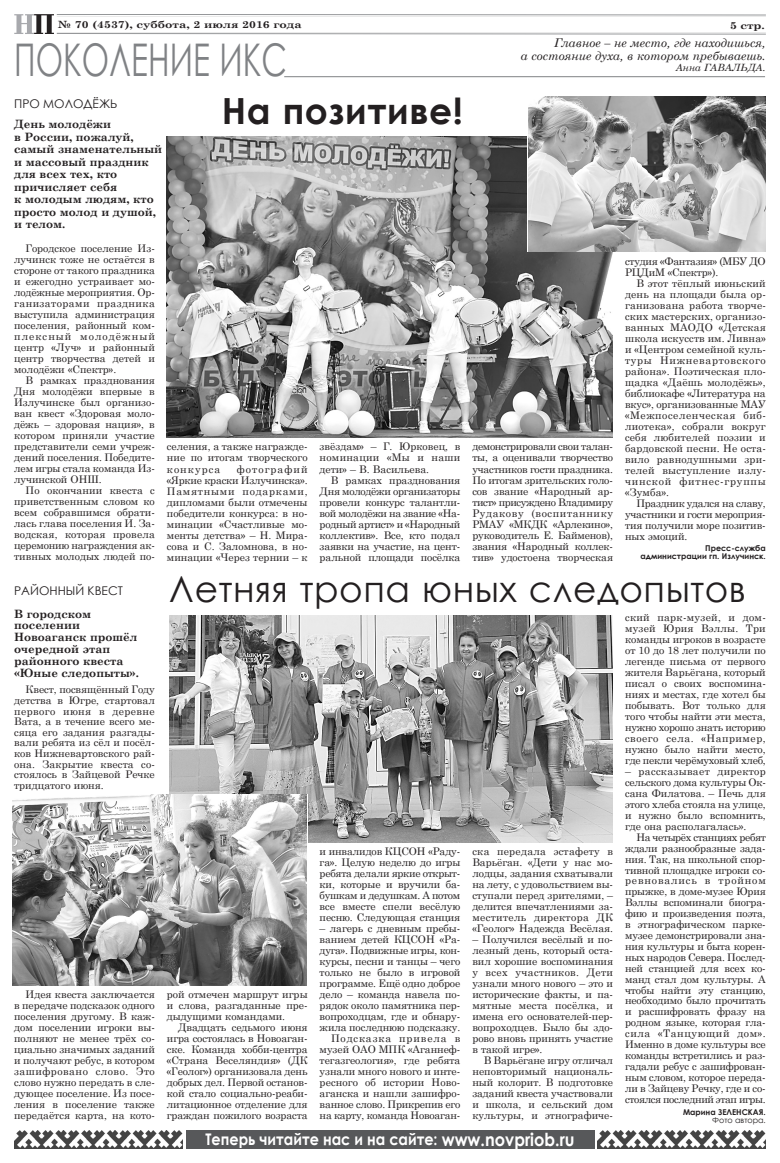
<style>
.page{position:relative;width:780px;height:1163px;background:#fff}
.page>*{position:absolute;margin:0;border:0;box-sizing:border-box;transform-origin:0 0}
.t1{font:45px "Century Gothic";color:#808285;scale:.7 1}
.t2{font:36px "Century Gothic";letter-spacing:.015em;color:#231f20}
.t3{font:700 36px "Century Gothic";letter-spacing:.015em;color:#231f20}
.t4{font:700 16px "Century Gothic";color:#fff;scale:.9 1}
.t5{font:italic 12px/13px "Century Schoolbook";color:#231f20;text-align:right}
.t6{font:12px "Century Gothic";color:#231f20}
.t7{font:700 11.5px/12.5px "Century Schoolbook";color:#231f20}
.t8{font:10.5px/11px "Century Schoolbook";letter-spacing:-.005em;color:#231f20;text-align:justify}
.t9{font:700 10px "Century Schoolbook";color:#231f20;scale:1.2 1}
.t10{font:italic 10px "Century Schoolbook";color:#231f20}
.t11{font:700 8px/7.8px "Century Gothic";color:#231f20;text-align:right}
.t12{font:8px "Century Gothic";color:#231f20}
.s1{font-size:18px}
</style>
<div class="page">
<svg style="left:14px;top:14px;width:751px;height:20px"></svg>
<hr style="left:284px;top:76px;width:481px;height:1px;background:#808285">
<div style="left:186px;top:1130px;width:408px;height:18px;background:#57585a"></div>
<img style="left:14px;top:1130px;width:169px;height:18px">
<img style="left:597px;top:1130px;width:168px;height:18px">
<img style="left:169px;top:615px;width:443px;height:227px">
<img style="left:166px;top:136px;width:446px;height:301px">
<img style="left:528px;top:97px;width:237px;height:155px">
<img style="left:12px;top:794px;width:294px;height:190px">
<p class="t9" style="left:58px;top:18px;width:205px">№ 70 (4537), суббота, 2 июля 2016 года</p>
<p class="t9" style="left:730px;top:19px;width:31px">5 стр.</p>
<h1 class="t1" style="left:14px;top:31px;width:391px">покоЛение икс</h1>
<p class="t5" style="left:520px;top:35px;width:246px">Главное – не место, где находишься,<br>а состояние духа, в котором пребываешь.</p>
<p class="t10" style="left:675px;top:61px;width:91px">Анна ГАвАльдА.</p>
<p class="t6" style="left:14px;top:96px;width:105px">про моЛодёжь</p>
<p class="t7" style="left:14px;top:117px;width:99px">День молодёжи</p>
<p class="t7" style="left:14px;top:130px;width:149px">в России, пожалуй, самый знаменательный и массовый праздник для всех тех, кто причисляет себя<br>к молодым людям, кто просто молод и душой, и телом.</p>
<h2 class="t3" style="left:222px;top:88px;width:242px">На позитиве!</h2>
<p class="t8" style="left:14px;top:242px;width:142px;text-indent:11px">Городское поселение Из&shy;лучинск тоже не остаётся в стороне от такого праздника и ежегодно устраивает мо&shy;лодёжные мероприятия. Ор&shy;ганизаторами праздника выступила администрация поселения, районный ком&shy;плексный молодёжный центр «Луч» и районный центр творчества детей и молодёжи «Спектр».</p>
<p class="t8" style="left:14px;top:374px;width:142px;text-indent:11px">В рамках празднования Дня молодёжи впервые в Излучинске был организо&shy;ван квест «Здоровая моло&shy;дёжь – здоровая нация», в котором приняли участие представители семи учреж&shy;дений поселения. Победите&shy;лем игры стала команда Из&shy;лучинской ОНШ.</p>
<p class="t8" style="left:14px;top:484px;width:142px;text-indent:11px">По окончании квеста с приветственным словом ко всем собравшимся обрати&shy;лась глава поселения И. За&shy;водская, которая провела церемонию награждения ак&shy;тивных молодых людей по-</p>
<p class="t8" style="left:167px;top:441px;width:142px">селения, а также награжде&shy;ние по итогам творческого конкурса</p>
<p class="t8" style="left:167px;top:463px;width:142px;text-indent:70px">фотографий «Яркие краски Излучинска».<br>Памятными подарками, дипломами были отмечены победители конкурса: в но&shy;минации «Счастливые мо&shy;менты детства» – Н. Мира&shy;сова и С. Заломнова, в но&shy;минации «Через тернии – к</p>
<p class="t8" style="left:319px;top:441px;width:142px">звёздам» – Г. Юрковец, в номинации «Мы и наши дети» – В. Васильева.</p>
<p class="t8" style="left:319px;top:474px;width:142px;text-indent:11px">В рамках празднования Дня молодёжи организаторы провели конкурс талантли&shy;вой молодёжи на звание «На&shy;родный артист» и «Народный коллектив». Все, кто подал заявки на участие, на цент&shy;ральной площади посёлка</p>
<p class="t8" style="left:472px;top:441px;width:142px">демонстрировали свои талан&shy;ты, а оценивали творчество участников гости праздника.<br>По итогам зрительских голо&shy;сов звание «Народный ар&shy;тист» присуждено Владимиру Рудакову (воспитаннику РМАУ «МКДК «Арлекино», руководитель Е. Байменов), звания «Народный коллек&shy;тив» удостоена творческая</p>
<p class="t8" style="left:625px;top:255px;width:142px">студия «Фантазия» (МБУ ДО<br>РЦДиМ «Спектр»).</p>
<p class="t8" style="left:625px;top:277px;width:142px;text-indent:11px">В этот тёплый июньский день на площади была ор&shy;ганизована работа творче&shy;ских мастерских, организо&shy;ванных МАОДО «Детская школа искусств им. Ливна» и «Центром семейной куль&shy;туры Нижневартовского района». Поэтическая пло&shy;щадка «Даёшь молодёжь», библиокафе «Литература на вкус», организованные МАУ «Межпоселенческая биб&shy;лиотека», собрали вокруг себя любителей поэзии и бардовской песни. Не оста&shy;вило равнодушными зри&shy;телей выступление излу&shy;чинской фитнес-группы «Зумба».</p>
<p class="t8" style="left:625px;top:497px;width:142px;text-indent:11px">Праздник удался на славу, участники и гости мероприя&shy;тия получили море позитив&shy;ных эмоций.</p>
<p class="t11" style="left:640px;top:544px;width:127px">Пресс-служба администрации гп. Излучинск.</p>
<p class="t6" style="left:14px;top:582px;width:110px">районный квест</p>
<h2 class="t2" style="left:169px;top:565px;width:578px">Летняя тропа юных следопытов</h2>
<p class="t7" style="left:14px;top:607px;width:126px;line-height:11.9px">В городском поселении<br>Новоаганск прошёл очередной этап районного квеста «Юные следопыты».</p>
<p class="t8" style="left:14px;top:684px;width:142px;line-height:10.6px;text-indent:11px">Квест, посвящённый Году детства в Югре, стартовал первого июня в деревне Вата, а в течение всего ме&shy;сяца его задания разгады&shy;вали ребята из сёл и посёл&shy;ков Нижневартовского рай&shy;она. Закрытие квеста со&shy;стоялось в Зайцевой Речке тридцатого июня.</p>
<p class="t8" style="left:625px;top:611px;width:142px">ский парк-музей, и дом&shy;музей Юрия Вэллы. Три команды игроков в возрасте от 10 до 18 лет получили по легенде письма от первого жителя Варьёгана, который писал о своих воспомина&shy;ниях и местах, где хотел бы побывать. Вот только для того чтобы найти эти места, нужно хорошо знать историю своего села. «Например, нужно было найти место, где пекли черёмуховый хлеб,</p>
<p class="t8" style="left:625px;top:765px;width:142px">– рассказывает директор сельского дома культуры Ок&shy;сана Филатова. – Печь для этого хлеба стояла на улице, и нужно было вспомнить, где она располагалась».</p>
<p class="t8" style="left:625px;top:831px;width:142px;text-indent:11px">На четырёх станциях ребят ждали разнообразные зада&shy;ния. Так, на школьной спор&shy;тивной площадке игроки со&shy;ревновались в тройном прыжке, в доме-музее Юрия Вэллы вспоминали биогра&shy;фию и произведения поэта, в этнографическом парке&shy;музее демонстрировали зна&shy;ния культуры и быта корен&shy;ных народов Севера. Послед&shy;ней станцией для всех ко&shy;манд стал дом культуры. А чтобы найти эту станцию, необходимо было прочитать и расшифровать фразу на родном языке, которая гла&shy;сила «Танцующий дом».<br>Именно в доме культуры все команды встретились и раз&shy;гадали ребус с зашифрован&shy;ным словом, которое переда&shy;ли в Зайцеву Речку, где и со&shy;стоялся последний этап игры.</p>
<p class="t11" style="left:683px;top:1107px;width:84px">Марина ЗЕЛЕНСКАЯ.</p>
<p class="t12" style="left:712px;top:1115px;width:55px">Фото автора.</p>
<p class="t8" style="left:319px;top:845px;width:142px">и инвалидов КЦСОН «Раду&shy;га». Целую неделю до игры ребята делали яркие открыт&shy;ки, которые и вручили ба&shy;бушкам и дедушкам. А потом все вместе спели весёлую песню. Следующая станция</p>
<p class="t8" style="left:319px;top:922px;width:142px;text-align:right">– лагерь с дневным пребы&shy;ванием детей КЦСОН «Ра&shy;дуга». Подвижные игры, кон&shy;курсы, песни и танцы – чего только не было в игровой программе. Ещё одно доброе дело – команда навела по&shy;рядок около памятника пер&shy;вопроходцам, где и обнару&shy;жила последнюю подсказку.<br>Подсказка привела в музей ОАО МПК «Аганнеф&shy;тегазгеология», где ребята узнали много нового и инте&shy;ресного об истории Ново&shy;аганска и нашли зашифро&shy;ванное слово. Прикрепив его на карту, команда Новоаган-</p>
<p class="t8" style="left:472px;top:845px;width:142px">ска передала эстафету в Варьёган. «Дети у нас мо&shy;лодцы, задания схватывали на лету, с удовольствием вы&shy;ступали перед зрителями, – делится впечатлениями за&shy;меститель директора ДК «Геолог» Надежда Весёлая.</p>
<p class="t8" style="left:472px;top:933px;width:142px">– Получился весёлый и по&shy;лезный день, который оста&shy;вил хорошие воспоминания у всех участников. Дети узнали много нового – это и исторические факты, и па&shy;мятные места посёлка, и имена его основателей-пер&shy;вопроходцев. Было бы здо&shy;рово вновь принять участие в такой игре».</p>
<p class="t8" style="left:472px;top:1054px;width:142px;text-indent:11px">В Варьёгане игру отличал неповторимый националь&shy;ный колорит. В подготовке заданий квеста участвовали и школа, и сельский дом культуры, и этнографиче-</p>
<p class="t8" style="left:14px;top:988px;width:142px;text-indent:11px">Идея квеста заключается в передаче подсказок одного поселения другому. В каж&shy;дом поселении игроки вы&shy;полняют не менее трёх со&shy;циально значимых заданий и получают ребус, в котором зашифровано слово. Это слово нужно передать в сле&shy;дующее поселение. Из посе&shy;ления в поселение также передаётся карта, на кото-</p>
<p class="t8" style="left:167px;top:988px;width:142px">рой отмечен маршрут игры и слова, разгаданные пре&shy;дыдущими командами.</p>
<p class="t8" style="left:167px;top:1021px;width:142px;text-indent:11px">Двадцать седьмого июня игра состоялась в Новоаган&shy;ске. Команда хобби-центра «Страна Веселяндия» (ДК «Геолог») организовала день добрых дел. Первой останов&shy;кой стало социально-реаби&shy;литационное отделение для граждан пожилого возраста</p>
<h3 class="t4" style="left:205px;top:1129px;width:411px">Теперь читайте нас и на сайте: <span class="s1">www.novpriob.ru</span></h3>
</div>
